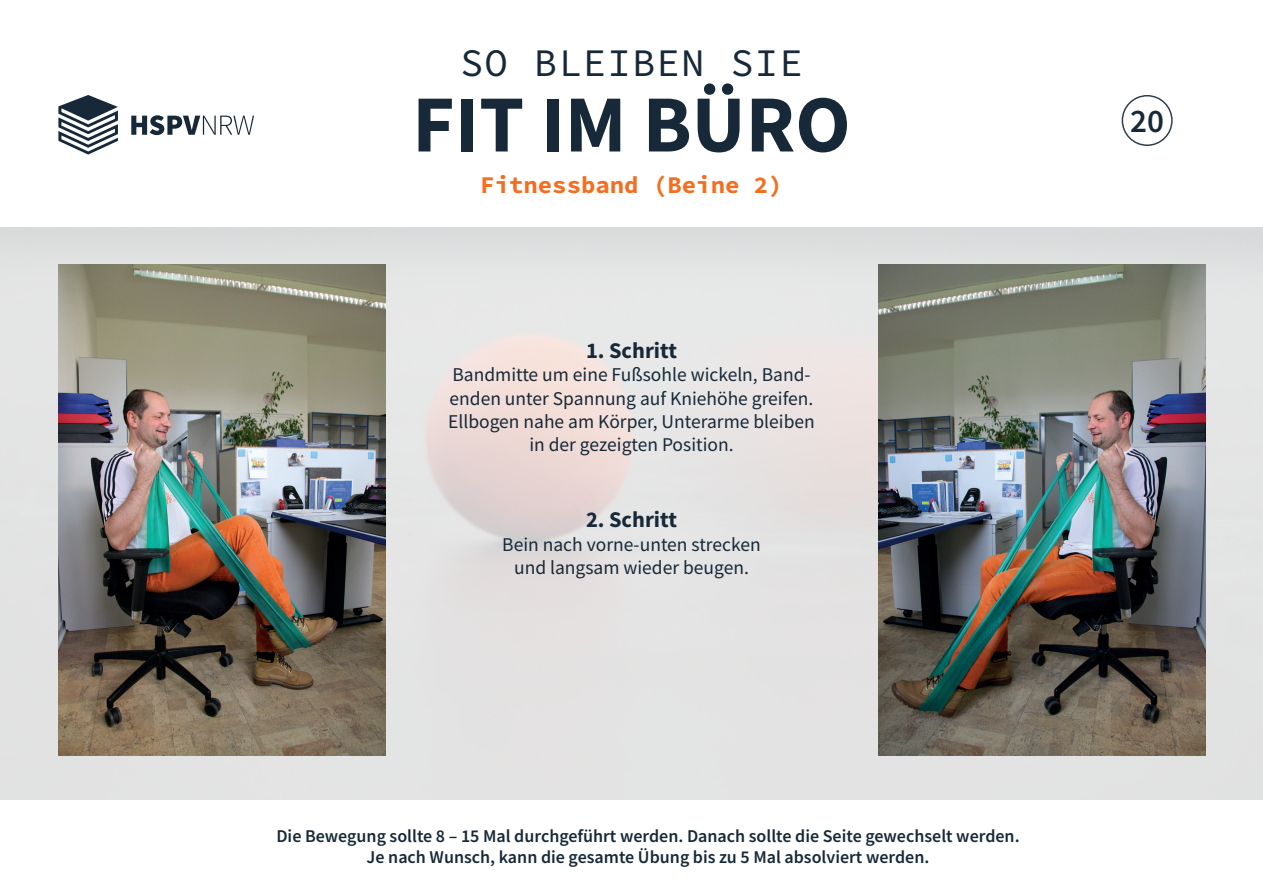
<style>
.page{position:relative;width:1263px;height:893px;background:#fff}
.page>*{position:absolute;margin:0;border:0;box-sizing:border-box;transform-origin:0 0}
.t1{font:700 81px "HSPV";color:#172938}
.t2{font:39px "HSPV Mono";letter-spacing:.03em;color:#172938}
.t3{font:600 33px "HSPV";color:#172938}
.t4{font:700 24px "HSPV Mono";color:#f36e21}
.t5{font:700 22.5px "HSPV";color:#172938}
.t6{font:19.5px/23.4px "HSPV";color:#172938;text-align:center}
.t7{font:600 18px/21.6px "HSPV";color:#172938;text-align:center}
</style>
<div class="page">
<img style="left:0;top:227px;width:1263px;height:572px">
<div style="left:1122px;top:95px;width:51px;height:51px;border:2px solid #172938;border-radius:50%"></div>
<svg style="left:131px;top:115px;width:123px;height:20px"></svg>
<svg style="left:58px;top:95px;width:60px;height:60px"></svg>
<img style="left:58px;top:264px;width:328px;height:491px">
<img style="left:878px;top:264px;width:328px;height:491px">
<h2 class="t2" style="left:460px;top:35px;width:344px">SO BLEIBEN SIE</h2>
<h1 class="t1" style="left:412px;top:70px;width:440px">FIT IM BÜRO</h1>
<p class="t4" style="left:480px;top:167px;width:304px">Fitnessband (Beine 2)</p>
<p class="t5" style="left:586px;top:335px;width:92px">1. Schritt</p>
<p class="t6" style="left:448px;top:363px;width:368px">Bandmitte um eine Fußsohle wickeln, Band&shy;enden unter Spannung auf Kniehöhe greifen.<br>Ellbogen nahe am Körper, Unterarme bleiben in der gezeigten Position.</p>
<p class="t5" style="left:586px;top:505px;width:92px">2. Schritt</p>
<p class="t6" style="left:502px;top:533px;width:260px">Bein nach vorne-unten strecken und langsam wieder beugen.</p>
<p class="t7" style="left:276px;top:825px;width:745px">Die Bewegung sollte 8 – 15 Mal durchgeführt werden. Danach sollte die Seite gewechselt werden.<br>Je nach Wunsch, kann die gesamte Übung bis zu 5 Mal absolviert werden.</p>
<h3 class="t3" style="left:1130px;top:99px;width:35px">20</h3>
</div>
